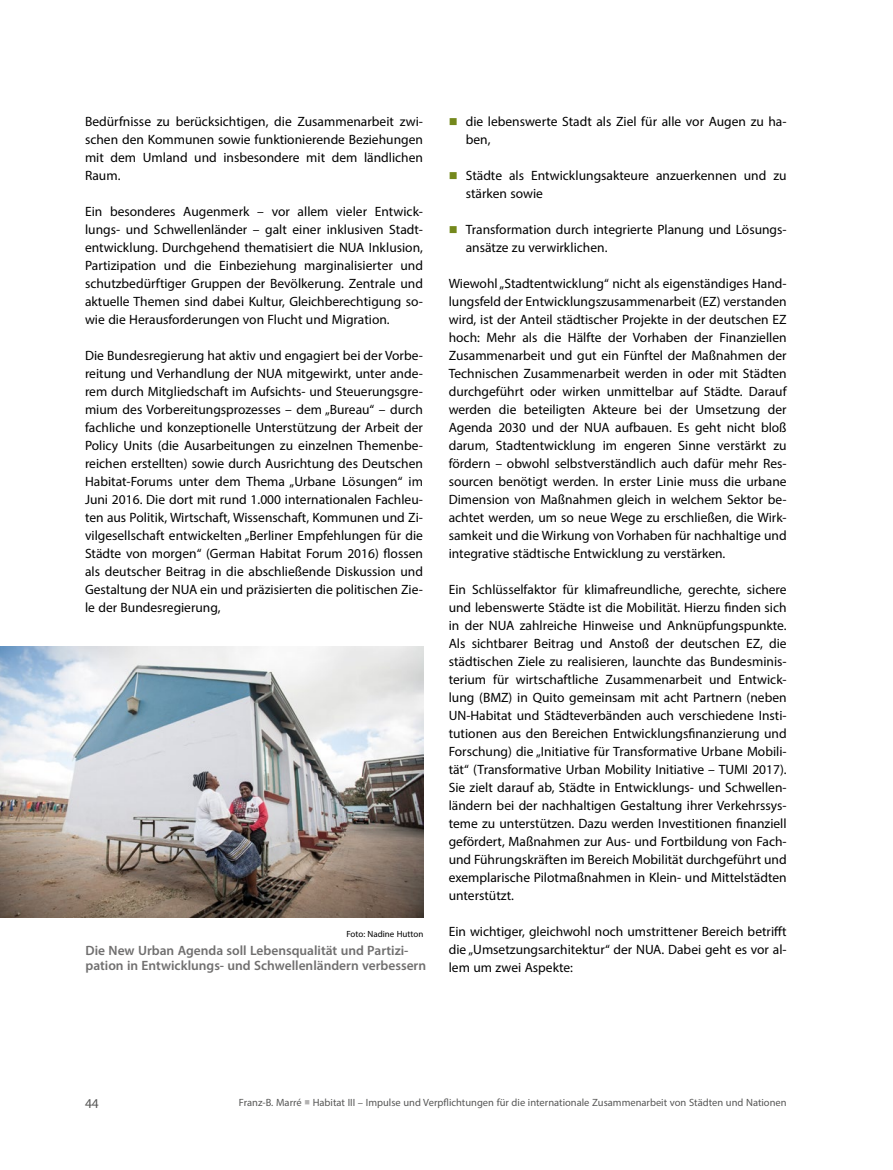
<style>
.page{position:relative;width:893px;height:1170px;background:#fff}
.page>*{position:absolute;margin:0;border:0;box-sizing:border-box;transform-origin:0 0}
.Fließtext_1{font:13.5px/18px "Myriad Pro";color:#000;text-align:justify}
.Einzug{font:13.5px/18px "Myriad Pro";color:#000}
.t1{font:600 13.5px/15px "Myriad Pro";color:#706f6f}
.t2{font:13.5px "Myriad Pro";color:#575756}
.t3{font:10.5px "Myriad Pro";color:#575756}
.t4{font:9px "Myriad Pro";color:#000}
.s1{color:#74881c}
.s2{color:#b3b2b2}
</style>
<div class="page">
<img style="left:0;top:646px;width:423px;height:271px">
<p class="Fließtext_1" style="left:85px;top:112px;width:339px">Bedürfnisse zu berücksichtigen, die Zusammenarbeit zwi&shy;schen den Kommunen sowie funktionierende Beziehungen mit dem Umland und insbesondere mit dem ländlichen Raum.</p>
<p class="Fließtext_1" style="left:85px;top:202px;width:339px">Ein besonderes Augenmerk – vor allem vieler Entwick&shy;lungs- und Schwellenländer – galt einer inklusiven Stadt&shy;entwicklung. Durchgehend thematisiert die NUA Inklusion, Partizipation und die Einbeziehung marginalisierter und schutzbedürftiger Gruppen der Bevölkerung. Zentrale und aktuelle Themen sind dabei Kultur, Gleichberechtigung so&shy;wie die Herausforderungen von Flucht und Migration.</p>
<p class="Fließtext_1" style="left:85px;top:346px;width:339px">Die Bundesregierung hat aktiv und engagiert bei der Vorbe&shy;reitung und Verhandlung der NUA mitgewirkt, unter ande&shy;rem durch Mitgliedschaft im Aufsichts- und Steuerungsgre&shy;mium des Vorbereitungsprozesses – dem „Bureau“ – durch fachliche und konzeptionelle Unterstützung der Arbeit der Policy Units (die Ausarbeitungen zu einzelnen Themenbe&shy;reichen erstellten) sowie durch Ausrichtung des Deutschen Habitat-Forums unter dem Thema „Urbane Lösungen“ im Juni 2016. Die dort mit rund 1.000 internationalen Fachleu&shy;ten aus Politik, Wirtschaft, Wissenschaft, Kommunen und Zi&shy;vilgesellschaft entwickelten „Berliner Empfehlungen für die Städte von morgen“ (German Habitat Forum 2016) flossen als deutscher Beitrag in die abschließende Diskussion und Gestaltung der NUA ein und präzisierten die politischen Zie&shy;le der Bundesregierung,</p>
<p class="t4" style="left:346px;top:927px;width:78px">Foto: Nadine Hutton</p>
<p class="t1" style="left:86px;top:942px;width:342px">Die New Urban Agenda soll Lebensqualität und Partizi&shy;pation in Entwicklungs- und Schwellenländern verbessern</p>
<p class="Einzug" style="left:466px;top:112px;width:322px;text-indent:-17px"><span class="s1">■</span> die lebenswerte Stadt als Ziel für alle vor Augen zu ha&shy;ben,</p>
<p class="Einzug" style="left:466px;top:166px;width:322px;text-indent:-17px"><span class="s1">■</span> Städte als Entwicklungsakteure anzuerkennen und zu stärken sowie</p>
<p class="Einzug" style="left:466px;top:220px;width:322px;text-indent:-17px"><span class="s1">■</span> Transformation durch integrierte Planung und Lösungs&shy;ansätze zu verwirklichen.</p>
<p class="Fließtext_1" style="left:449px;top:274px;width:339px">Wiewohl „Stadtentwicklung“ nicht als eigenständiges Hand&shy;lungsfeld der Entwicklungszusammenarbeit (EZ) verstanden wird, ist der Anteil städtischer Projekte in der deutschen EZ hoch: Mehr als die Hälfte der Vorhaben der Finanziellen Zusammenarbeit und gut ein Fünftel der Maßnahmen der Technischen Zusammenarbeit werden in oder mit Städten durchgeführt oder wirken unmittelbar auf Städte. Darauf werden die beteiligten Akteure bei der Umsetzung der Agenda 2030 und der NUA aufbauen. Es geht nicht bloß darum, Stadtentwicklung im engeren Sinne verstärkt zu fördern – obwohl selbstverständlich auch dafür mehr Res&shy;sourcen benötigt werden. In erster Linie muss die urbane Dimension von Maßnahmen gleich in welchem Sektor be&shy;achtet werden, um so neue Wege zu erschließen, die Wirk&shy;samkeit und die Wirkung von Vorhaben für nachhaltige und integrative städtische Entwicklung zu verstärken.</p>
<p class="Fließtext_1" style="left:449px;top:580px;width:339px">Ein Schlüsselfaktor für klimafreundliche, gerechte, sichere und lebenswerte Städte ist die Mobilität. Hierzu finden sich in der NUA zahlreiche Hinweise und Anknüpfungspunkte.<br>Als sichtbarer Beitrag und Anstoß der deutschen EZ, die städtischen Ziele zu realisieren, launchte das Bundesminis&shy;terium für wirtschaftliche Zusammenarbeit und Entwick&shy;lung (BMZ) in Quito gemeinsam mit acht Partnern (neben UN-Habitat und Städteverbänden auch verschiedene Insti&shy;tutionen aus den Bereichen Entwicklungsfinanzierung und Forschung) die „Initiative für Transformative Urbane Mobili&shy;tät“ (Transformative Urban Mobility Initiative – TUMI 2017).<br>Sie zielt darauf ab, Städte in Entwicklungs- und Schwellen&shy;ländern bei der nachhaltigen Gestaltung ihrer Verkehrssys&shy;teme zu unterstützen. Dazu werden Investitionen finanziell gefördert, Maßnahmen zur Aus- und Fortbildung von Fach&shy;und Führungskräften im Bereich Mobilität durchgeführt und exemplarische Pilotmaßnahmen in Klein- und Mittelstädten unterstützt.</p>
<p class="Fließtext_1" style="left:449px;top:922px;width:339px">Ein wichtiger, gleichwohl noch umstrittener Bereich betrifft die „Umsetzungsarchitektur“ der NUA. Dabei geht es vor al&shy;lem um zwei Aspekte:</p>
<p class="t2" style="left:85px;top:1094px;width:15px">44</p>
<p class="t3" style="left:239px;top:1095px;width:549px">Franz-B. Marré <span class="s2">■</span> Habitat III – Impulse und Verpflichtungen für die internationale Zusammenarbeit von Städten und Nationen</p>
</div>
